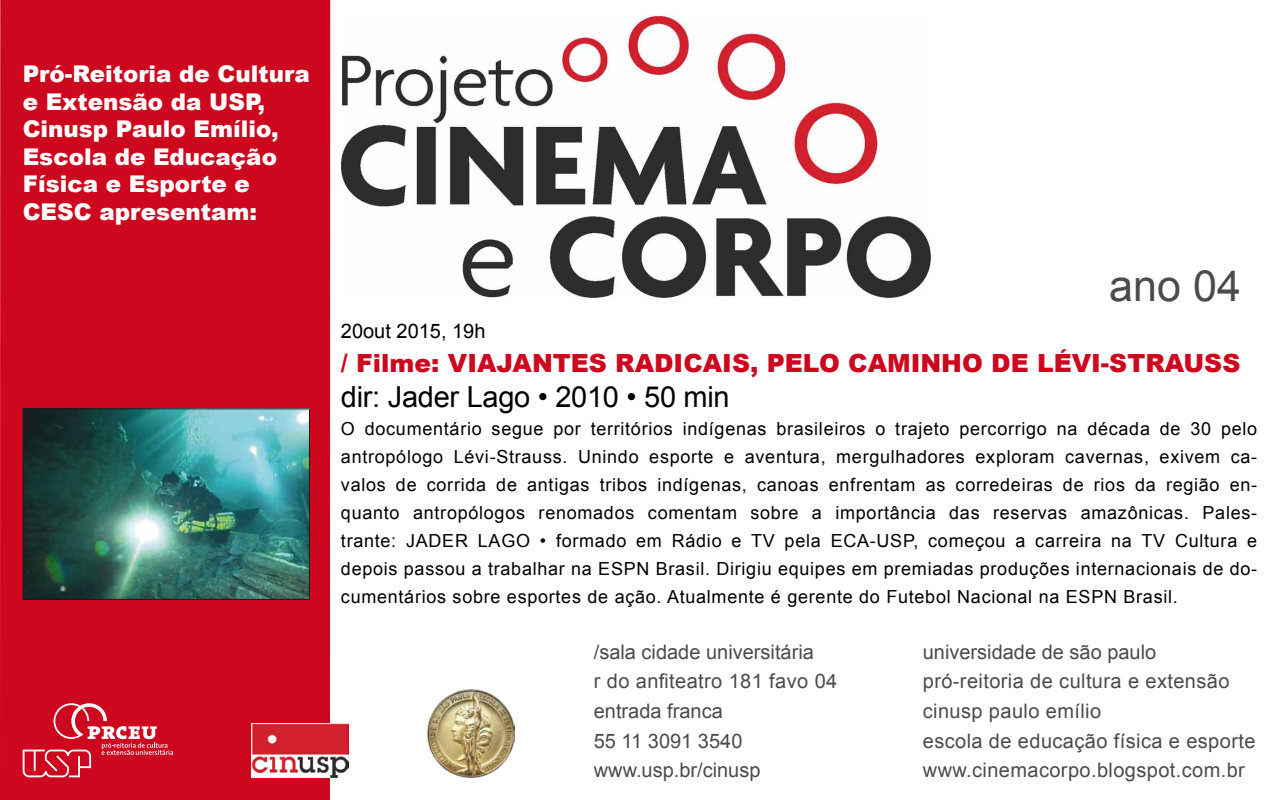
<style>
.page{position:relative;width:1280px;height:800px;background:#fff}
.page>*{position:absolute;margin:0;border:0;box-sizing:border-box;transform-origin:0 0}
.t1{font:43.1px "Arial";color:#4b4b4d}
.t2{font:29px "Arial";letter-spacing:-.01em;color:#000}
.t3{font:900 25px "Arial";color:#cd071e}
.t4{font:900 23px/27.6px "Arial";color:#fff}
.t5{font:20px/29.7px "Arial";letter-spacing:.02em;color:#4b4b4d}
.t6{font:20px/29.7px "Arial";color:#4b4b4d}
.t7{font:18px/28px "Arial";letter-spacing:.04em;color:#000;text-align:justify}
</style>
<div class="page">
<div style="left:0;top:0;width:330px;height:800px;background:#cd071e"></div>
<img style="left:341px;top:14px;width:590px;height:285px">
<img style="left:252px;top:724px;width:96px;height:53px">
<svg style="left:23px;top:703px;width:150px;height:74px;background:#d3293d"></svg>
<img style="left:427px;top:689px;width:88px;height:88px">
<img style="left:25px;top:410px;width:283px;height:188px">
<div style="left:23px;top:408px;width:287px;height:192px;border:1px solid #2a1514"></div>
<p class="t4" style="left:23px;top:59px;width:289px">Pró-Reitoria de Cultura e Extensão da USP</p>
<p class="t4" style="left:23px;top:87px;width:258px;text-indent:235px">,<br>Cinusp Paulo Emílio,<br>Escola de Educação<br>Física e Esporte e<br>CESC</p>
<p class="t4" style="left:99px;top:197px;width:159px">apresentam:</p>
<h1 class="t1" style="left:1109px;top:258px;width:133px">ano 04</h1>
<h3 class="t3" style="left:341px;top:345px;width:901px">/ Filme: Viajantes Radicais, pelo caminho de lévi-strauss</h3>
<h2 class="t2" style="left:341px;top:378px;width:390px">dir: Jader Lago • 2010 • 50 min</h2>
<p class="t7" style="left:341px;top:415px;width:918px">O documentário segue por territórios indígenas brasileiros o trajeto percorrigo na década de 30 pelo antropólogo Lévi-Strauss. Unindo esporte e aventura, mergulhadores exploram cavernas, exivem ca&shy;valos de corrida de antigas tribos indígenas, canoas enfrentam as corredeiras de rios da região en&shy;quanto antropólogos renomados comentam sobre a importância das reservas amazônicas. Pales&shy;trante: Jader Lago • formado em Rádio e TV pela ECA-USP, começou a carreira na TV Cultura e depois passou a trabalhar na ESPN Brasil. Dirigiu equipes em premiadas produções internacionais de do&shy;cumentários sobre esportes de ação. Atualmente é gerente do Futebol Nacional na ESPN Brasil.</p>
<p class="t6" style="left:594px;top:637px;width:245px">/sala cidade universitária<br>r do anfiteatro 181 favo 04 entrada franca<br>55 11 3091 3540 www.usp.br/cinusp</p>
<p class="t5" style="left:923px;top:637px;width:334px">universidade de são paulo pró-reitoria de cultura e extensão cinusp paulo emílio<br>escola de educação física e esporte www.cinemacorpo.blogspot.com.br</p>
</div>
